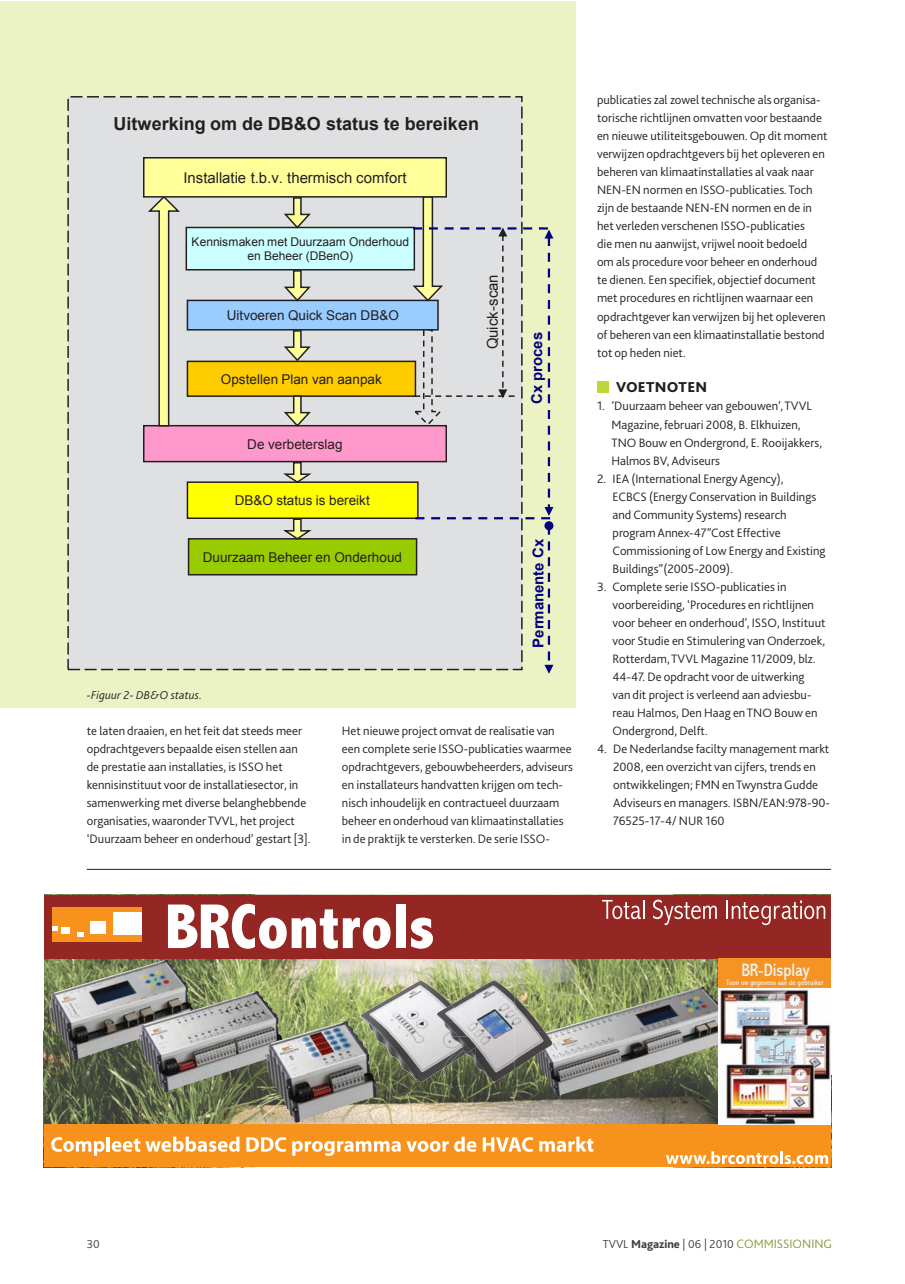
<style>
.page{position:relative;width:905px;height:1284px;background:#fff}
.page>*{position:absolute;margin:0;border:0;box-sizing:border-box;transform-origin:0 0}
.t1{font:700 18px "Arial";color:#231f20}
.t2{font:condensed 18px "Abadi";color:#f1f3f3}
.t3{font:800 15px "Bliss 2";letter-spacing:.02em;color:#231f20}
.t4{font:14.85px "Arial";color:#231f20}
.t5{font:700 14.85px "Arial";color:#000080}
.t6{font:13.5px "Arial";letter-spacing:.005em;color:#231f20}
.t7{font:300 12.75px/18px "Bliss 2";color:#231f20}
.t8{font:300 12.75px "Bliss 2";color:#879735}
.t9{font:12px/13.6px "Arial";letter-spacing:-.005em;color:#231f20;text-align:center}
.t10{font:italic 300 12px "Bliss 2";letter-spacing:.01em;color:#231f20}
.t11{font:300 12px "Bliss 2";color:#3e3e3f}
.t12{font:condensed 7.5px "Abadi";color:#f1f3f3}
.s1{font-size:12px;color:#3e3e3f}
.s2{font-weight:800;font-size:12px;color:#3e3e3f}
</style>
<div class="page">
<div style="left:0;top:1px;width:576px;height:706px;background:#ebf2c4"></div>
<div style="left:68px;top:97px;width:454px;height:572px;background:#dfe0e2"></div>
<div style="left:186px;top:227px;width:228px;height:43px;background:#cff"></div>
<div style="left:186px;top:227px;width:229px;height:43px;border:1px solid #231f20"></div>
<div style="left:187px;top:300px;width:251px;height:30px;background:#9cf"></div>
<div style="left:187px;top:300px;width:252px;height:30px;border:1px solid #231f20"></div>
<div style="left:187px;top:361px;width:228px;height:35px;background:#fc0"></div>
<div style="left:187px;top:360px;width:229px;height:37px;border:1px solid #231f20"></div>
<div style="left:144px;top:425px;width:302px;height:36px;background:#f9c"></div>
<div style="left:143px;top:425px;width:304px;height:37px;border:1px solid #231f20"></div>
<svg style="left:148px;top:197px;width:32px;height:229px"></svg>
<svg style="left:284px;top:197px;width:27px;height:31px"></svg>
<svg style="left:284px;top:270px;width:27px;height:31px"></svg>
<svg style="left:284px;top:330px;width:27px;height:31px"></svg>
<svg style="left:284px;top:395px;width:27px;height:32px"></svg>
<div style="left:144px;top:158px;width:302px;height:39px;background:#ff9"></div>
<div style="left:143px;top:157px;width:304px;height:40px;border:1px solid #231f20"></div>
<div style="left:187px;top:482px;width:231px;height:36px;background:#ff0"></div>
<div style="left:187px;top:481px;width:232px;height:38px;border:1px solid #231f20"></div>
<svg style="left:283px;top:462px;width:29px;height:21px"></svg>
<div style="left:189px;top:539px;width:228px;height:35px;background:#9c0"></div>
<div style="left:188px;top:538px;width:229px;height:37px;border:1px solid #231f20"></div>
<svg style="left:283px;top:518px;width:29px;height:21px"></svg>
<svg style="left:412px;top:196px;width:142px;height:477px"></svg>
<div style="left:597px;top:381px;width:11px;height:11px;background:#bdd63c"></div>
<hr style="left:87px;top:869px;width:744px;height:1px;background:#231f20">
<img style="left:44px;top:958px;width:787px;height:209px">
<div style="left:44px;top:894px;width:787px;height:64px;background:#942723"></div>
<div style="left:52px;top:906px;width:90px;height:35px;background:#f7931d"></div>
<svg style="left:52px;top:926px;width:6px;height:4px"></svg>
<div style="left:61px;top:927px;width:8px;height:7px;background:#fff"></div>
<svg style="left:78px;top:932px;width:6px;height:4px"></svg>
<div style="left:90px;top:920px;width:16px;height:13px;background:#fff"></div>
<div style="left:113px;top:912px;width:29px;height:22px;background:#fff"></div>
<svg style="left:168px;top:903px;width:223px;height:45px"></svg>
<div style="left:396px;top:904px;width:10px;height:44px;background:#fff"></div>
<svg style="left:411px;top:917px;width:22px;height:31px"></svg>
<div style="left:44px;top:1124px;width:787px;height:42px;background:#f7931d"></div>
<svg style="left:602px;top:899px;width:42px;height:20px"></svg>
<svg style="left:653px;top:899px;width:64px;height:26px"></svg>
<svg style="left:726px;top:900px;width:99px;height:25px"></svg>
<svg style="left:666px;top:1151px;width:162px;height:12px"></svg>
<svg style="left:51px;top:1137px;width:54px;height:18px"></svg>
<hr style="left:106px;top:1136px;width:4px;height:15px;background:#fff">
<svg style="left:112px;top:1136px;width:128px;height:15px"></svg>
<svg style="left:246px;top:1137px;width:40px;height:14px"></svg>
<svg style="left:292px;top:1136px;width:184px;height:19px"></svg>
<svg style="left:483px;top:1137px;width:50px;height:14px"></svg>
<svg style="left:539px;top:1136px;width:55px;height:15px"></svg>
<img style="left:49px;top:959px;width:144px;height:101px">
<img style="left:139px;top:990px;width:145px;height:102px">
<img style="left:533px;top:986px;width:185px;height:111px">
<img style="left:361px;top:980px;width:105px;height:101px">
<img style="left:451px;top:990px;width:25px;height:14px">
<img style="left:476px;top:980px;width:38px;height:101px">
<img style="left:514px;top:995px;width:31px;height:36px">
<img style="left:437px;top:1036px;width:39px;height:47px">
<img style="left:514px;top:1031px;width:38px;height:38px">
<img style="left:437px;top:1004px;width:41px;height:32px">
<img style="left:443px;top:1036px;width:39px;height:32px">
<img style="left:265px;top:1020px;width:112px;height:102px">
<img style="left:718px;top:988px;width:113px;height:136px">
<div style="left:718px;top:958px;width:113px;height:30px;background:#f69323"></div>
<h1 class="t1" style="left:113px;top:116px;width:367px">Uitwerking om de DB&amp;O status te bereiken</h1>
<p class="t4" style="left:183px;top:172px;width:225px">Installatie t.b.v. thermisch comfort</p>
<p class="t9" style="left:192px;top:236px;width:219px">Kennismaken met Duurzaam Onderhoud en Beheer (DBenO)</p>
<p class="t6" style="left:227px;top:310px;width:173px">Uitvoeren Quick Scan DB&amp;O</p>
<p class="t6" style="left:221px;top:374px;width:162px">Opstellen Plan van aanpak</p>
<p class="t6" style="left:247px;top:439px;width:97px">De verbeterslag</p>
<p class="t6" style="left:235px;top:495px;width:136px">DB&amp;O status is bereikt</p>
<p class="t6" style="left:203px;top:552px;width:201px">Duurzaam Beheer en Onderhoud</p>
<p class="t10" style="left:87px;top:689px;width:117px">-Figuur 2- DB&amp;O status.</p>
<p class="t4" style="left:487px;top:349px;width:77px;rotate:-90deg">Quick-scan</p>
<p class="t5" style="left:531px;top:404px;width:73px;rotate:-90deg">Cx proces</p>
<p class="t5" style="left:533px;top:647px;width:110px;rotate:-90deg">Permanente Cx</p>
<p class="t7" style="left:87px;top:722px;width:225px">te laten draaien, en het feit dat steeds meer opdrachtgevers bepaalde eisen stellen aan de prestatie aan installaties, is ISSO het kennisinstituut voor de installatiesector, in samenwerking met diverse belanghebbende organisaties, waaronder TVVL, het project ‘Duurzaam beheer en onderhoud’ gestart [3].</p>
<p class="t7" style="left:342px;top:722px;width:233px">Het nieuwe project omvat de realisatie van een complete serie ISSO-publicaties waarmee opdrachtgevers, gebouwbeheerders, adviseurs en installateurs handvatten krijgen om tech&shy;nisch inhoudelijk en contractueel duurzaam beheer en onderhoud van klimaatinstallaties in de praktijk te versterken. De serie ISSO-</p>
<p class="t7" style="left:597px;top:92px;width:232px">publicaties zal zowel technische als organisa&shy;torische richtlijnen omvatten voor bestaande en nieuwe utiliteitsgebouwen. Op dit moment verwijzen opdrachtgevers bij het opleveren en beheren van klimaatinstallaties al vaak naar NEN-EN normen en ISSO-publicaties. Toch zijn de bestaande NEN-EN normen en de in het verleden verschenen ISSO-publicaties<br>die men nu aanwijst, vrijwel nooit bedoeld<br>om als procedure voor beheer en onderhoud te dienen. Een specifiek, objectief document met procedures en richtlijnen waarnaar een opdrachtgever kan verwijzen bij het opleveren of beheren van een klimaatinstallatie bestond tot op heden niet.</p>
<p class="t3" style="left:616px;top:378px;width:93px">VOETNOTEN</p>
<p class="t7" style="left:611px;top:398px;width:212px;text-indent:-14px">1. ’Duurzaam beheer van gebouwen’, TVVL Magazine, februari 2008, B. Elkhuizen, TNO Bouw en Ondergrond, E. Rooijakkers, Halmos BV, Adviseurs</p>
<p class="t7" style="left:613px;top:470px;width:214px;text-indent:-16px">2. IEA (International Energy Agency),<br>ECBCS (Energy Conservation in Buildings and Community Systems) research program Annex-47”Cost Effective Commissioning of Low Energy and Existing Buildings”(2005-2009).</p>
<p class="t7" style="left:612px;top:578px;width:214px;text-indent:-15px">3. Complete serie ISSO-publicaties in voorbereiding, ‘Procedures en richtlijnen voor beheer en onderhoud’, ISSO, Instituut voor Studie en Stimulering van Onderzoek, Rotterdam, TVVL Magazine 11/2009, blz.<br>44-47. De opdracht voor de uitwerking van dit project is verleend aan adviesbu&shy;reau Halmos, Den Haag en TNO Bouw en Ondergrond, Delft.</p>
<p class="t7" style="left:613px;top:740px;width:218px;text-indent:-16px">4. De Nederlandse facilty management markt 2008, een overzicht van cijfers, trends en ontwikkelingen; FMN en Twynstra Gudde Adviseurs en managers. ISBN/EAN:978-90- 76525-17-4/ NUR 160</p>
<h1 class="t2" style="left:741px;top:963px;width:70px">BR-Display</h1>
<p class="t12" style="left:726px;top:979px;width:99px">Toon uw gegevens aan de gebruiker</p>
<p class="t11" style="left:87px;top:1238px;width:14px">30</p>
<p class="t8" style="left:603px;top:1237px;width:231px"><span class="s1">TVVL</span> <span class="s2">Magazine</span> <span class="s1">| 06 | 2010</span> COMMISSIONING</p>
</div>
